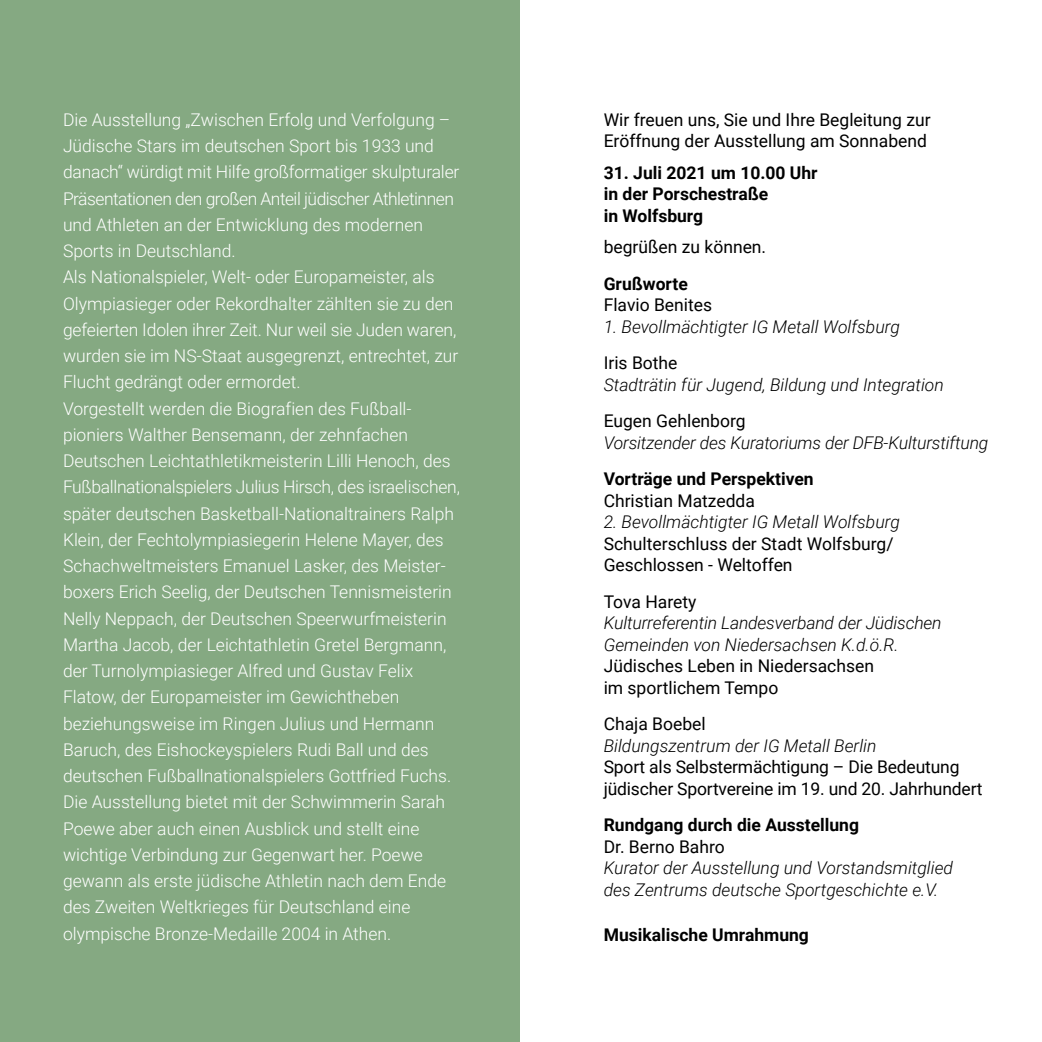
<style>
.page{position:relative;width:1042px;height:1042px;background:#fff}
.page>*{position:absolute;margin:0;border:0;box-sizing:border-box;transform-origin:0 0}
.t1{font:300 17.5px/26.2px "Roboto";color:#fff}
.t2{font:17.5px/21.5px "Roboto";color:#000}
.t3{font:italic 300 17.5px/21.5px "Roboto";color:#000}
.t4{font:700 17.5px/21.5px "Roboto";color:#000}
</style>
<div class="page">
<div style="left:0;top:0;width:520px;height:1042px;background:#85a982"></div>
<p class="t1" style="left:63px;top:106px;width:398px">Die Ausstellung „Zwischen Erfolg und Verfolgung – Jüdische Stars im deutschen Sport bis 1933 und danach“ würdigt mit Hilfe großformatiger skulpturaler Präsentationen den großen Anteil jüdischer Athletinnen und Athleten an der Entwicklung des modernen Sports in Deutschland.<br>Als Nationalspieler, Welt- oder Europameister, als Olympiasieger oder Rekordhalter zählten sie zu den gefeierten Idolen ihrer Zeit. Nur weil sie Juden waren, wurden sie im NS-Staat ausgegrenzt, entrechtet, zur Flucht gedrängt oder ermordet.<br>Vorgestellt werden die Biografien des Fußball&shy;pioniers Walther Bensemann, der zehnfachen Deutschen Leichtathletikmeisterin Lilli Henoch, des Fußballnationalspielers Julius Hirsch, des israelischen, später deutschen Basketball-Nationaltrainers Ralph Klein, der Fechtolympiasiegerin Helene Mayer, des Schachweltmeisters Emanuel Lasker, des Meister&shy;boxers Erich Seelig, der Deutschen Tennismeisterin Nelly Neppach, der Deutschen Speerwurfmeisterin Martha Jacob, der Leichtathletin Gretel Bergmann, der Turnolympiasieger Alfred und Gustav Felix Flatow, der Europameister im Gewichtheben beziehungsweise im Ringen Julius und Hermann Baruch, des Eishockeyspielers Rudi Ball und des deutschen Fußballnationalspielers Gottfried Fuchs.<br>Die Ausstellung bietet mit der Schwimmerin Sarah Poewe aber auch einen Ausblick und stellt eine wichtige Verbindung zur Gegenwart her. Poewe gewann als erste jüdische Athletin nach dem Ende des Zweiten Weltkrieges für Deutschland eine olympische Bronze-Medaille 2004 in Athen.</p>
<p class="t2" style="left:604px;top:108px;width:328px">Wir freuen uns, Sie und Ihre Begleitung zur<br>Eröffnung der Ausstellung am Sonnabend</p>
<p class="t4" style="left:604px;top:161px;width:215px">31. Juli 2021 um 10.00 Uhr in der Porschestraße<br>in Wolfsburg</p>
<p class="t2" style="left:604px;top:236px;width:164px">begrüßen zu können.</p>
<p class="t4" style="left:604px;top:272px;width:86px">Grußworte</p>
<p class="t2" style="left:604px;top:293px;width:110px">Flavio Benites</p>
<p class="t3" style="left:604px;top:315px;width:298px">1. Bevollmächtigter IG Metall Wolfsburg</p>
<p class="t2" style="left:604px;top:351px;width:75px">Iris Bothe</p>
<p class="t3" style="left:604px;top:373px;width:342px">Stadträtin für Jugend, Bildung und Integration</p>
<p class="t2" style="left:604px;top:409px;width:143px">Eugen Gehlenborg</p>
<p class="t3" style="left:604px;top:431px;width:386px">Vorsitzender des Kuratoriums der DFB-Kulturstiftung</p>
<p class="t4" style="left:604px;top:467px;width:212px">Vorträge und Perspektiven</p>
<p class="t2" style="left:604px;top:489px;width:153px">Christian Matzedda</p>
<p class="t3" style="left:604px;top:510px;width:298px">2. Bevollmächtigter IG Metall Wolfsburg</p>
<p class="t2" style="left:604px;top:532px;width:291px">Schulterschluss der Stadt Wolfsburg/<br>Geschlossen - Weltoffen</p>
<p class="t2" style="left:604px;top:590px;width:94px">Tova Harety</p>
<p class="t3" style="left:604px;top:611px;width:339px">Kulturreferentin Landesverband der Jüdischen<br>Gemeinden von Niedersachsen K.d.ö.R.</p>
<p class="t2" style="left:604px;top:654px;width:272px">Jüdisches Leben in Niedersachsen im sportlichem Tempo</p>
<p class="t2" style="left:604px;top:712px;width:104px">Chaja Boebel</p>
<p class="t3" style="left:604px;top:734px;width:274px">Bildungszentrum der IG Metall Berlin</p>
<p class="t2" style="left:604px;top:755px;width:380px">Sport als Selbstermächtigung – Die Bedeutung jüdischer Sportvereine im 19. und 20. Jahrhundert</p>
<p class="t4" style="left:604px;top:813px;width:257px">Rundgang durch die Ausstellung</p>
<p class="t2" style="left:604px;top:835px;width:123px">Dr. Berno Bahro</p>
<p class="t3" style="left:604px;top:856px;width:351px">Kurator der Ausstellung und Vorstandsmitglied des Zentrums deutsche Sportgeschichte e.V.</p>
<p class="t4" style="left:604px;top:923px;width:207px">Musikalische Umrahmung</p>
</div>
